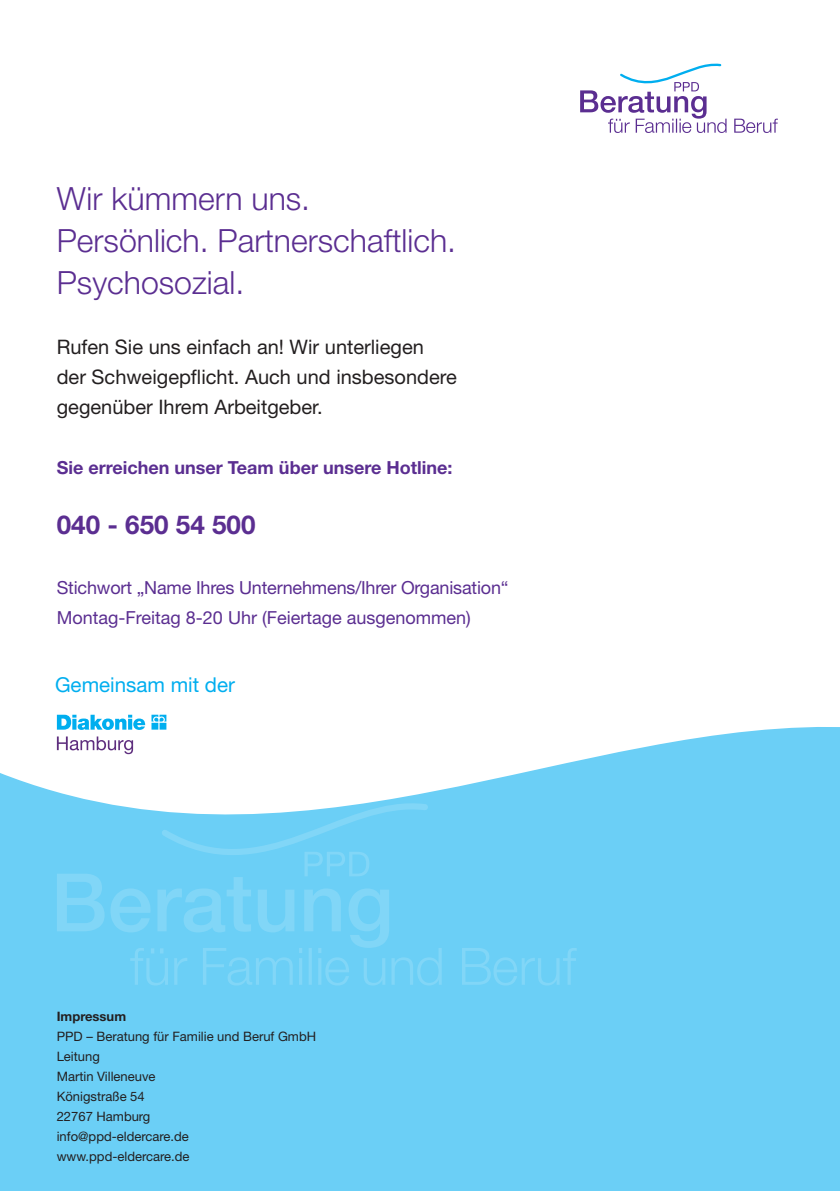
<style>
.page{position:relative;width:840px;height:1191px;background:#fff}
.page>*{position:absolute;margin:0;border:0;box-sizing:border-box;transform-origin:0 0}
.Head_15_auf_16_74{font:300 32px/42px "Helvetica Neue LT Pro";color:#5b2e91}
.Copy_8_5_auf_11_16{font:700 26px "Helvetica Neue LT Pro";color:#5b2e91}
.t1{font:20.6px "Helvetica Neue LT Pro";color:#00aeef}
.Copy_8_5_auf_11_16-2{font:20px/30px "Helvetica Neue LT Pro";color:#231f20}
.Copy_8_5_auf_11_16-3{font:18px "Helvetica Neue LT Pro";letter-spacing:-.01em;color:#5b2e91}
.Copy_8_5_auf_11_16-4{font:700 18px "Helvetica Neue LT Pro";color:#5b2e91}
.Copy_8_5_auf_11_16-5{font:13px/20px "Helvetica Neue LT Pro";color:#231f20}
.Copy_8_5_auf_11_16-6{font:700 13px "Helvetica Neue LT Pro";color:#231f20}
</style>
<div class="page">
<svg style="left:0;top:714px;width:839px;height:477px;fill:#6bcff6"></svg>
<svg style="left:57px;top:797px;width:519px;height:188px;background:#73d1f6"></svg>
<svg style="left:580px;top:63px;width:197px;height:70px"></svg>
<svg style="left:57px;top:736px;width:76px;height:18px"></svg>
<svg style="left:57px;top:714px;width:109px;height:16px"></svg>
<p class="Head_15_auf_16_74" style="left:57px;top:177px;width:255px">Wir kümmern uns.</p>
<p class="Head_15_auf_16_74" style="left:57px;top:219px;width:400px">Persönlich. Partnerschaftlich.<br>Psychosozial.</p>
<p class="Copy_8_5_auf_11_16-2" style="left:57px;top:331px;width:401px">Rufen Sie uns einfach an! Wir unterliegen der Schweigepflicht. Auch und insbesondere gegenüber Ihrem Arbeitgeber.</p>
<p class="Copy_8_5_auf_11_16-4" style="left:57px;top:456px;width:397px">Sie erreichen unser Team über unsere Hotline:</p>
<p class="Copy_8_5_auf_11_16" style="left:57px;top:508px;width:200px">040 - 650 54 500</p>
<p class="Copy_8_5_auf_11_16-3" style="left:57px;top:576px;width:453px">Stichwort „Name Ihres Unternehmens/Ihrer Organisation“</p>
<p class="Copy_8_5_auf_11_16-3" style="left:57px;top:606px;width:415px">Montag-Freitag 8-20 Uhr (Feiertage ausgenommen)</p>
<p class="t1" style="left:55px;top:672px;width:181px">Gemeinsam mit der</p>
<p class="Copy_8_5_auf_11_16-6" style="left:57px;top:1008px;width:71px">Impressum</p>
<p class="Copy_8_5_auf_11_16-5" style="left:57px;top:1026px;width:261px">PPD – Beratung für Familie und Beruf GmbH</p>
<p class="Copy_8_5_auf_11_16-5" style="left:57px;top:1046px;width:45px">Leitung</p>
<p class="Copy_8_5_auf_11_16-5" style="left:57px;top:1066px;width:100px">Martin Villeneuve<br>Königstraße 54<br>22767 Hamburg</p>
<p class="Copy_8_5_auf_11_16-5" style="left:57px;top:1126px;width:134px">info@ppd-eldercare.de www.ppd-eldercare.de</p>
</div>
